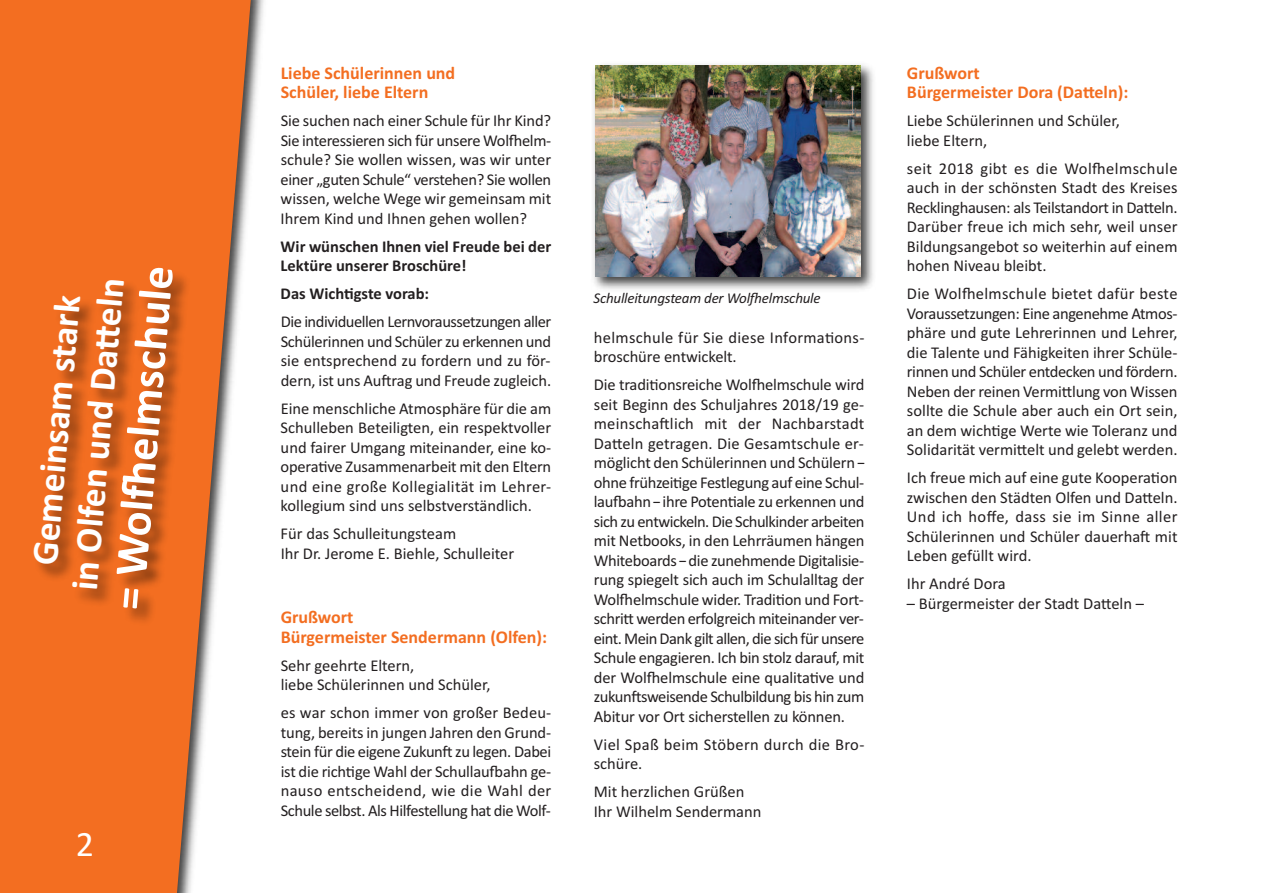
<style>
.page{position:relative;width:1263px;height:893px;background:#fff}
.page>*{position:absolute;margin:0;border:0;box-sizing:border-box;transform-origin:0 0}
.t1{font:700 46.5px "Calibri";color:#fff}
.t2{font:700 37.5px/42px "Calibri";color:#fff;text-align:center}
.t3{font:36px "Calibri";color:#fff}
.t4{font:700 18px/19.5px "Calibri";color:#f36e21}
.t5{font:16.5px/19.5px "Calibri";color:#231f20;text-align:justify}
.t6{font:700 16.5px/19.5px "Calibri";color:#231f20}
.t7{font:16.5px/19.5px "Calibri";letter-spacing:.02em;color:#231f20}
.t8{font:16.5px/19.5px "Calibri";letter-spacing:.025em;color:#231f20}
.t9{font:italic 15px "Calibri";letter-spacing:-.015em;color:#231f20}
</style>
<div class="page">
<svg style="left:0;top:0;width:252px;height:893px;background:#f27c38"></svg>
<img style="left:0;top:147px;width:252px;height:602px">
<img style="left:593px;top:64px;width:280px;height:225px">
<img style="left:595px;top:65px;width:266px;height:211px">
<h1 class="t1" style="left:100px;top:607px;width:347px;rotate:-85deg">= Wolfh elmschule</h1>
<h2 class="t2" style="left:21px;top:585px;width:316px;rotate:-85deg">Gemeinsam stark<br>in Olfen und Datt eln</h2>
<h3 class="t3" style="left:76px;top:822px;width:20px">2</h3>
<p class="t4" style="left:281px;top:63px;width:176px">Liebe Schülerinnen und<br>Schüler, liebe Eltern</p>
<p class="t5" style="left:281px;top:111px;width:272px">Sie suchen nach einer Schule für Ihr Kind?<br>Sie interessieren sich für unsere Wolfhelm&shy;schule? Sie wollen wissen, was wir unter einer „guten Schule“ verstehen? Sie wollen wissen, welche Wege wir gemeinsam mit Ihrem Kind und Ihnen gehen wollen?</p>
<p class="t6" style="left:281px;top:236px;width:272px">Wir wünschen Ihnen viel Freude bei der<br>Lektüre unserer Broschüre!</p>
<p class="t6" style="left:281px;top:284px;width:150px">Das Wichtigste vorab:</p>
<p class="t5" style="left:281px;top:312px;width:272px">Die individuellen Lernvoraussetzungen aller Schülerinnen und Schüler zu erkennen und sie entsprechend zu fordern und zu för&shy;dern, ist uns Auftrag und Freude zugleich.</p>
<p class="t5" style="left:281px;top:398px;width:272px">Eine menschliche Atmosphäre für die am Schulleben Beteiligten, ein respektvoller und fairer Umgang miteinander, eine ko&shy;operative Zusammenarbeit mit den Eltern und eine große Kollegialität im Lehrer&shy;kollegium sind uns selbstverständlich.</p>
<p class="t5" style="left:281px;top:524px;width:235px">Für das Schulleitungsteam<br>Ihr Dr. Jerome E. Biehle, Schulleiter</p>
<p class="t4" style="left:281px;top:607px;width:268px">Grußwort<br>Bürgermeister Sendermann (Olfen):</p>
<p class="t5" style="left:281px;top:655px;width:211px">Sehr geehrte Eltern,<br>liebe Schülerinnen und Schüler,</p>
<p class="t5" style="left:281px;top:703px;width:272px">es war schon immer von großer Bedeu&shy;tung, bereits in jungen Jahren den Grund&shy;stein für die eigene Zukunft zu legen. Dabei ist die richtige Wahl der Schullaufbahn ge&shy;nauso entscheidend, wie die Wahl der Schule selbst. Als Hilfestellung hat die Wolf-</p>
<p class="t9" style="left:593px;top:289px;width:229px">Schulleitungsteam der Wolfhelmschule</p>
<p class="t7" style="left:594px;top:327px;width:272px">helmschule für Sie diese Informations&shy;broschüre entwickelt.</p>
<p class="t5" style="left:594px;top:375px;width:272px">Die traditionsreiche Wolfhelmschule wird seit Beginn des Schuljahres 2018/19 ge&shy;meinschaftlich mit der Nachbarstadt Datteln getragen. Die Gesamtschule er&shy;möglicht den Schülerinnen und Schülern – ohne frühzeitige Festlegung auf eine Schul&shy;laufbahn – ihre Potentiale zu erkennen und sich zu entwickeln. Die Schulkinder arbeiten mit Netbooks, in den Lehrräumen hängen Whiteboards – die zunehmende Digitalisie&shy;rung spiegelt sich auch im Schulalltag der Wolfhelmschule wider. Tradition und Fort&shy;schritt werden erfolgreich miteinander ver&shy;eint. Mein Dank gilt allen, die sich für unsere Schule engagieren. Ich bin stolz darauf, mit der Wolfhelmschule eine qualitative und zukunftsweisende Schulbildung bis hin zum Abitur vor Ort sicherstellen zu können.</p>
<p class="t8" style="left:594px;top:734px;width:272px">Viel Spaß beim Stöbern durch die Bro&shy;schüre.</p>
<p class="t5" style="left:594px;top:782px;width:169px">Mit herzlichen Grüßen<br>Ihr Wilhelm Sendermann</p>
<p class="t4" style="left:907px;top:63px;width:223px">Grußwort<br>Bürgermeister Dora (Datteln):</p>
<p class="t5" style="left:907px;top:111px;width:215px">Liebe Schülerinnen und Schüler, liebe Eltern,</p>
<p class="t5" style="left:907px;top:158px;width:272px">seit 2018 gibt es die Wolfhelmschule auch in der schönsten Stadt des Kreises Recklinghausen: als Teilstandort in Datteln.<br>Darüber freue ich mich sehr, weil unser Bildungsangebot so weiterhin auf einem hohen Niveau bleibt.</p>
<p class="t5" style="left:907px;top:284px;width:272px">Die Wolfhelmschule bietet dafür beste Voraussetzungen: Eine angenehme Atmos&shy;phäre und gute Lehrerinnen und Lehrer, die Talente und Fähigkeiten ihrer Schüle&shy;rinnen und Schüler entdecken und fördern.<br>Neben der reinen Vermittlung von Wissen sollte die Schule aber auch ein Ort sein, an dem wichtige Werte wie Toleranz und Solidarität vermittelt und gelebt werden.</p>
<p class="t5" style="left:907px;top:468px;width:272px">Ich freue mich auf eine gute Kooperation zwischen den Städten Olfen und Datteln.<br>Und ich hoffe, dass sie im Sinne aller Schülerinnen und Schüler dauerhaft mit Leben gefüllt wird.</p>
<p class="t5" style="left:907px;top:574px;width:100px">Ihr André Dora</p>
<p class="t5" style="left:907px;top:593px;width:239px">– Bürgermeister der Stadt Datteln –</p>
</div>
